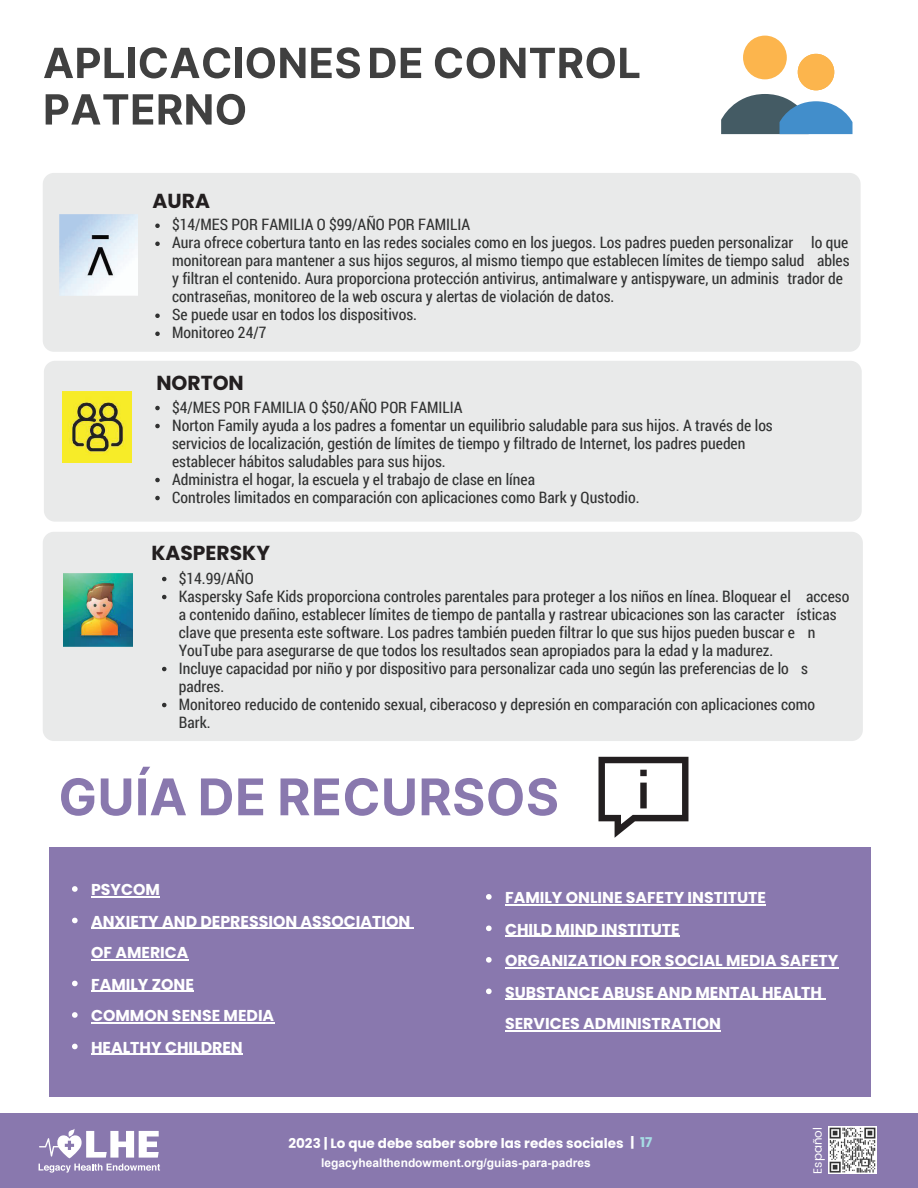
<style>
.page{position:relative;width:918px;height:1188px;background:#fff}
.page>*{position:absolute;margin:0;border:0;box-sizing:border-box;transform-origin:0 0}
.t1{font:700 20.25px "Poppins";color:#231f20}
.t2{font:15.75px/18px "Roboto Condensed";color:#313232}
.t3{font:700 15.75px/31.5px "Poppins";color:#fff}
.t4{font:700 13.5px "Poppins";color:#fff}
.t5{font:700 13.5px "Poppins";color:#a6dce4}
.t6{font:700 12px "Arial";color:#fff}
.t7{font:12px "Poppins";color:#fff}
.s1{color:#fff}
</style>
<div class="page">
<div style="left:50px;top:847px;width:821px;height:250px;background:#8978ae"></div>
<div style="left:43px;top:173px;width:818px;height:179px;background:#e9eaea"></div>
<div style="left:44px;top:361px;width:818px;height:161px;background:#e9eaea"></div>
<div style="left:43px;top:532px;width:820px;height:209px;background:#e9eaea"></div>
<img style="left:60px;top:215px;width:77px;height:80px">
<img style="left:63px;top:573px;width:70px;height:73px">
<img style="left:62px;top:391px;width:69px;height:71px">
<svg style="left:155px;top:224px;width:5px;height:4px"></svg>
<svg style="left:155px;top:242px;width:5px;height:4px"></svg>
<svg style="left:155px;top:314px;width:5px;height:4px"></svg>
<svg style="left:155px;top:332px;width:5px;height:4px"></svg>
<svg style="left:155px;top:406px;width:5px;height:4px"></svg>
<svg style="left:155px;top:424px;width:5px;height:4px"></svg>
<svg style="left:155px;top:478px;width:5px;height:4px"></svg>
<svg style="left:155px;top:496px;width:5px;height:4px"></svg>
<svg style="left:162px;top:577px;width:4px;height:4px"></svg>
<svg style="left:162px;top:595px;width:4px;height:4px"></svg>
<svg style="left:162px;top:667px;width:4px;height:4px"></svg>
<svg style="left:162px;top:703px;width:4px;height:4px"></svg>
<svg style="left:72px;top:886px;width:6px;height:6px"></svg>
<hr style="left:91px;top:896px;width:69px;height:1px;background:#fff">
<svg style="left:72px;top:918px;width:6px;height:5px"></svg>
<hr style="left:91px;top:928px;width:319px;height:1px;background:#fff">
<hr style="left:91px;top:959px;width:98px;height:1px;background:#fff">
<svg style="left:72px;top:981px;width:6px;height:5px"></svg>
<hr style="left:91px;top:991px;width:103px;height:1px;background:#fff">
<svg style="left:72px;top:1012px;width:6px;height:6px"></svg>
<hr style="left:91px;top:1022px;width:183px;height:1px;background:#fff">
<svg style="left:72px;top:1044px;width:6px;height:5px"></svg>
<hr style="left:91px;top:1054px;width:152px;height:1px;background:#fff">
<svg style="left:486px;top:894px;width:6px;height:6px"></svg>
<hr style="left:505px;top:904px;width:261px;height:1px;background:#fff">
<svg style="left:486px;top:926px;width:6px;height:5px"></svg>
<hr style="left:505px;top:936px;width:175px;height:1px;background:#fff">
<svg style="left:486px;top:957px;width:6px;height:6px"></svg>
<hr style="left:505px;top:967px;width:333px;height:1px;background:#fff">
<svg style="left:486px;top:989px;width:6px;height:5px"></svg>
<hr style="left:505px;top:999px;width:317px;height:1px;background:#fff">
<hr style="left:505px;top:1030px;width:216px;height:1px;background:#fff">
<svg style="left:61px;top:778px;width:33px;height:38px"></svg>
<svg style="left:101px;top:778px;width:30px;height:38px"></svg>
<svg style="left:138px;top:767px;width:48px;height:48px"></svg>
<svg style="left:201px;top:778px;width:31px;height:37px"></svg>
<svg style="left:238px;top:778px;width:25px;height:37px"></svg>
<svg style="left:281px;top:778px;width:58px;height:37px"></svg>
<svg style="left:345px;top:778px;width:33px;height:38px"></svg>
<svg style="left:384px;top:778px;width:31px;height:38px"></svg>
<svg style="left:422px;top:778px;width:135px;height:38px"></svg>
<svg style="left:721px;top:94px;width:132px;height:40px"></svg>
<div style="left:743px;top:36px;width:44px;height:43px;background:#fcb54d;border-radius:50%"></div>
<div style="left:798px;top:54px;width:36px;height:36px;background:#fcb54d;border-radius:50%"></div>
<svg style="left:599px;top:757px;width:89px;height:81px"></svg>
<svg style="left:44px;top:48px;width:80px;height:30px"></svg>
<div style="left:128px;top:48px;width:7px;height:30px;background:#404040"></div>
<svg style="left:140px;top:47px;width:90px;height:31px"></svg>
<div style="left:235px;top:48px;width:7px;height:30px;background:#404040"></div>
<svg style="left:247px;top:47px;width:113px;height:31px"></svg>
<svg style="left:370px;top:48px;width:51px;height:30px"></svg>
<svg style="left:435px;top:47px;width:204px;height:31px"></svg>
<svg style="left:46px;top:94px;width:107px;height:31px"></svg>
<svg style="left:159px;top:94px;width:86px;height:31px"></svg>
<div style="left:0;top:1113px;width:918px;height:75px;background:#8978ae"></div>
<svg style="left:39px;top:1164px;width:121px;height:9px"></svg>
<svg style="left:39px;top:1129px;width:120px;height:29px"></svg>
<img style="left:829px;top:1126px;width:47px;height:48px">
<p class="t1" style="left:153px;top:189px;width:59px">AURA</p>
<p class="t2" style="left:172px;top:216px;width:679px">$14/MES POR FAMILIA O $99/AÑO POR FAMILIA<br>Aura ofrece cobertura tanto en las redes sociales como en los juegos. Los padres pueden personalizar lo que monitorean para mantener a sus hijos seguros, al mismo tiempo que establecen límites de tiempo salud ables y filtran el contenido. Aura proporciona protección antivirus, antimalware y antispyware, un adminis trador de contraseñas, monitoreo de la web oscura y alertas de violación de datos.<br>Se puede usar en todos los dispositivos.<br>Monitoreo 24/7</p>
<p class="t1" style="left:156px;top:371px;width:89px">NORTON</p>
<p class="t2" style="left:172px;top:398px;width:602px">$4/MES POR FAMILIA O $50/AÑO POR FAMILIA<br>Norton Family ayuda a los padres a fomentar un equilibrio saludable para sus hijos. A través de los servicios de localización, gestión de límites de tiempo y filtrado de Internet, los padres pueden establecer hábitos saludables para sus hijos.<br>Administra el hogar, la escuela y el trabajo de clase en línea<br>Controles limitados en comparación con aplicaciones como Bark y Qustodio.</p>
<p class="t1" style="left:151px;top:541px;width:120px">KASPERSKY</p>
<p class="t2" style="left:179px;top:569px;width:672px">$14.99/AÑO<br>Kaspersky Safe Kids proporciona controles parentales para proteger a los niños en línea. Bloquear el acceso a contenido dañino, establecer límites de tiempo de pantalla y rastrear ubicaciones son las caracter ísticas clave que presenta este software. Los padres también pueden filtrar lo que sus hijos pueden buscar e n YouTube para asegurarse de que todos los resultados sean apropiados para la edad y la madurez.<br>Incluye capacidad por niño y por dispositivo para personalizar cada uno según las preferencias de lo s padres.<br>Monitoreo reducido de contenido sexual, ciberacoso y depresión en comparación con aplicaciones como Bark.</p>
<p class="t3" style="left:91px;top:874px;width:321px">PSYCOM<br>ANXIETY AND DEPRESSION ASSOCIATION<br>OF AMERICA<br>FAMILY ZONE<br>COMMON SENSE MEDIA<br>HEALTHY CHILDREN</p>
<p class="t3" style="left:505px;top:882px;width:335px">FAMILY ONLINE SAFETY INSTITUTE<br>CHILD MIND INSTITUTE<br>ORGANIZATION FOR SOCIAL MEDIA SAFETY<br>SUBSTANCE ABUSE AND MENTAL HEALTH<br>SERVICES ADMINISTRATION</p>
<p class="t4" style="left:288px;top:1135px;width:337px">2023 | Lo que debe saber sobre las redes sociales</p>
<p class="t6" style="left:321px;top:1155px;width:271px">legacyhealthendowment.org/guias-para-padres</p>
<p class="t5" style="left:630px;top:1135px;width:23px"><span class="s1">|</span> 17</p>
<p class="t7" style="left:809px;top:1174px;width:48px;rotate:-90deg">Español</p>
</div>
